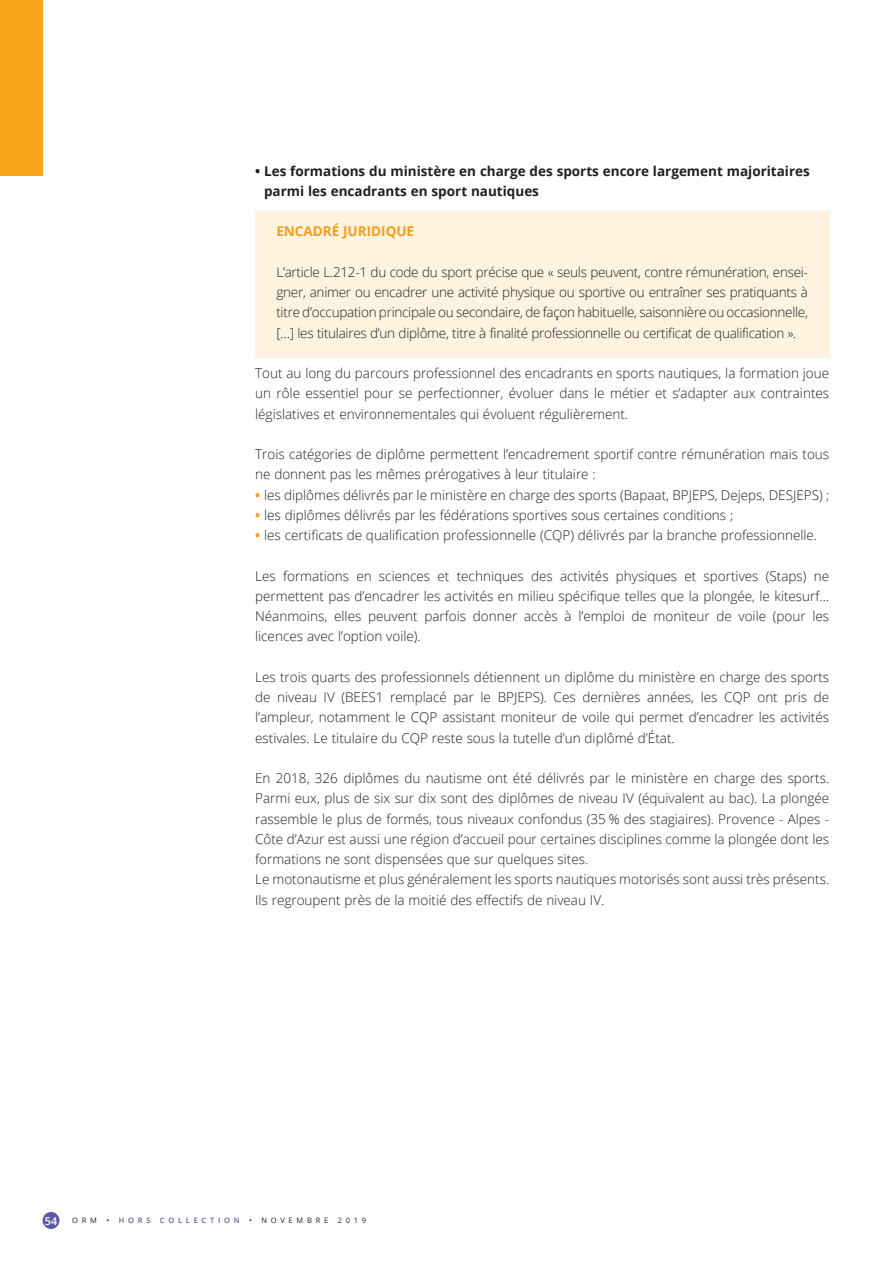
<style>
.page{position:relative;width:893px;height:1263px;background:#fff}
.page>*{position:absolute;margin:0;border:0;box-sizing:border-box;transform-origin:0 0}
.t1{font:300 13.5px/20.2px "Open Sans";color:#231f20;text-align:justify}
.t2{font:700 13.5px/20.2px "Open Sans";color:#231f20}
.t3{font:700 13.5px "Open Sans";color:#f89c1c}
.t4{font:600 10.8px "Open Sans";color:#fff}
.t5{font:7.5px "Open Sans";letter-spacing:.5em;color:#231f20}
.t6{font:600 7.5px "Open Sans";letter-spacing:.5em;color:#5d5ba8}
.s1{font-weight:700;color:#f89c1c}
.s2{font-weight:400;color:#231f20}
</style>
<div class="page">
<div style="left:43px;top:1212px;width:17px;height:17px;background:#5d5ba8;border-radius:50%"></div>
<div style="left:255px;top:211px;width:574px;height:147px;background:#fef3de"></div>
<div style="left:0;top:0;width:43px;height:176px;background:#f9a51b"></div>
<p class="t2" style="left:264px;top:160px;width:547px;text-indent:-9px">• Les formations du ministère en charge des sports encore largement majoritaires parmi les encadrants en sport nautiques</p>
<p class="t3" style="left:276px;top:222px;width:139px">ENCADRÉ JURIDIQUE</p>
<p class="t1" style="left:276px;top:261px;width:533px">L’article L.212-1 du code du sport précise que « seuls peuvent, contre rémunération, ensei&shy;gner, animer ou encadrer une activité physique ou sportive ou entraîner ses pratiquants à titre d’occupation principale ou secondaire, de façon habituelle, saisonnière ou occasionnelle, […] les titulaires d’un diplôme, titre à finalité professionnelle ou certificat de qualification ».</p>
<p class="t1" style="left:255px;top:363px;width:576px">Tout au long du parcours professionnel des encadrants en sports nautiques, la formation joue un rôle essentiel pour se perfectionner, évoluer dans le métier et s’adapter aux contraintes législatives et environnementales qui évoluent régulièrement.</p>
<p class="t1" style="left:255px;top:444px;width:576px">Trois catégories de diplôme permettent l’encadrement sportif contre rémunération mais tous ne donnent pas les mêmes prérogatives à leur titulaire :</p>
<p class="t1" style="left:255px;top:484px;width:576px"><span class="s1">•</span> les diplômes délivrés par le ministère en charge des sports (Bapaat, BPJEPS, Dejeps, DESJEPS) ;</p>
<p class="t1" style="left:255px;top:504px;width:480px"><span class="s1">•</span> les diplômes délivrés par les fédérations sportives sous certaines conditions ;</p>
<p class="t1" style="left:255px;top:525px;width:563px"><span class="s1">•</span> les certificats de qualification professionnelle (CQP) délivrés par la branche professionnelle.</p>
<p class="t1" style="left:255px;top:565px;width:576px">Les formations en sciences et techniques des activités physiques et sportives (Staps) ne permettent pas d’encadrer les activités en milieu spécifique telles que la plongée, le kitesurf… Néanmoins, elles peuvent parfois donner accès à l’emploi de moniteur de voile (pour les licences avec l’option voile).</p>
<p class="t1" style="left:255px;top:666px;width:576px">Les trois quarts des professionnels détiennent un diplôme du ministère en charge des sports de niveau IV (BEES1 remplacé par le BPJEPS). Ces dernières années, les CQP ont pris de l’ampleur, notamment le CQP assistant moniteur de voile qui permet d’encadrer les activités estivales. Le titulaire du CQP reste sous la tutelle d’un diplômé d’État.</p>
<p class="t1" style="left:255px;top:768px;width:576px;text-align:left">En 2018, 326 diplômes du nautisme ont été délivrés par le ministère en charge des sports.<br>Parmi eux, plus de six sur dix sont des diplômes de niveau IV (équivalent au bac). La plongée rassemble le plus de formés, tous niveaux confondus (35 % des stagiaires). Provence - Alpes - Côte d’Azur est aussi une région d’accueil pour certaines disciplines comme la plongée dont les formations ne sont dispensées que sur quelques sites.<br>Le motonautisme et plus généralement les sports nautiques motorisés sont aussi très présents.<br>Ils regroupent près de la moitié des effectifs de niveau IV.</p>
<p class="t4" style="left:45px;top:1213px;width:14px">54</p>
<p class="t5" style="left:72px;top:1215px;width:26px">ORM</p>
<p class="t6" style="left:106px;top:1215px;width:45px"><span class="s2">•</span> HORS</p>
<p class="t6" style="left:160px;top:1215px;width:81px">COLLECTION</p>
<p class="t5" style="left:249px;top:1215px;width:81px">• NOVEMBRE</p>
<p class="t5" style="left:338px;top:1215px;width:30px">2019</p>
</div>
